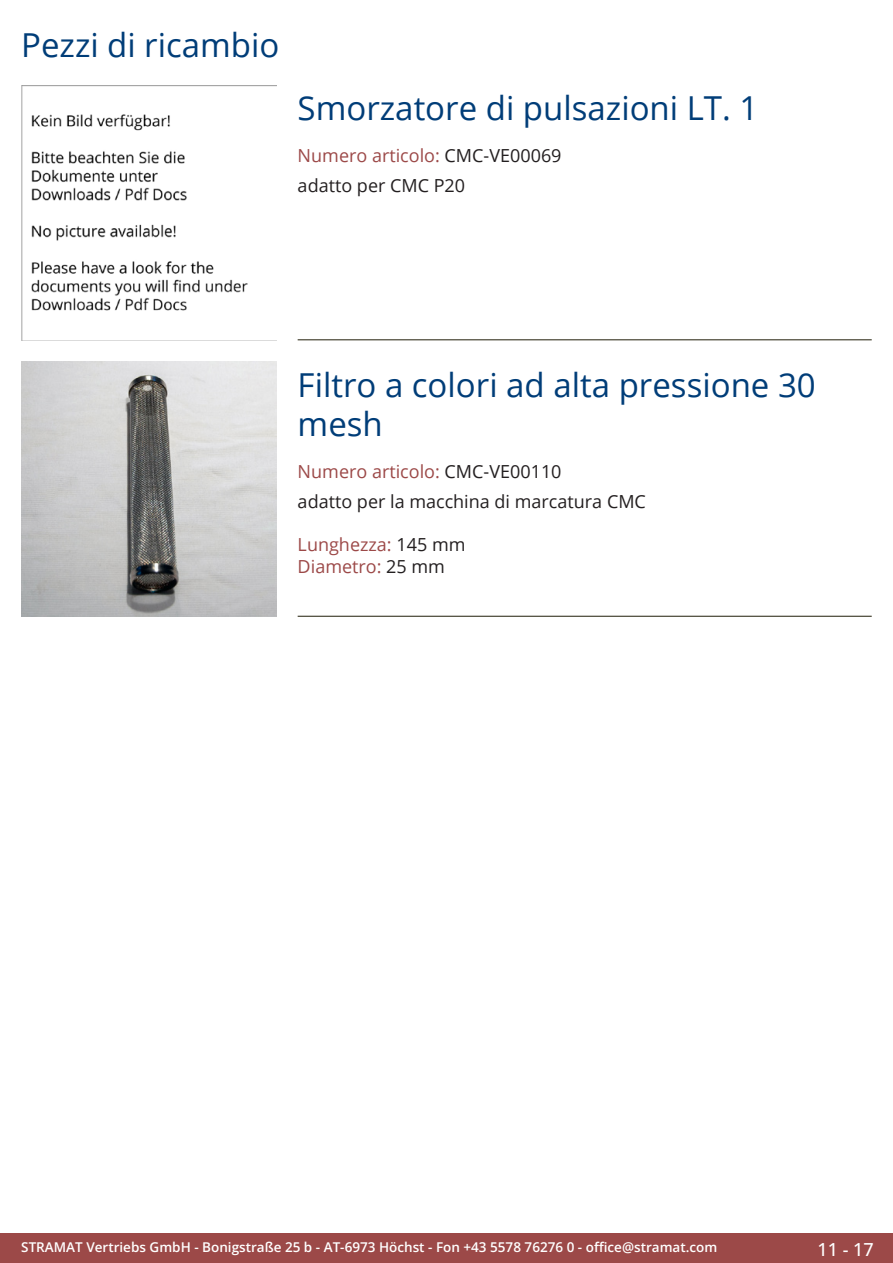
<style>
.page{position:relative;width:893px;height:1263px;background:#fff}
.page>*{position:absolute;margin:0;border:0;box-sizing:border-box;transform-origin:0 0}
.Produkttitel{font:33px/39.6px "Open Sans";color:#003d78}
.RastTitel{font:33px "Open Sans";color:#003d78}
.TechDaten_Überschrif{font:18px "Open Sans";color:#9c4948}
.Beschreibung_Text{font:18px "Open Sans";color:#231f20}
.Beschreibung_Text-2{font:18px/21.6px "Open Sans";color:#9c4948}
.t1{font:500 18px "Open Sans";color:#fff}
.t2{font:600 13.5px "Open Sans";color:#fff}
.s1{color:#231f20}
</style>
<div class="page">
<div style="left:0;top:1233px;width:893px;height:30px;background:#9c4948"></div>
<hr style="left:298px;top:340px;width:574px;height:1px;background:#201d08">
<hr style="left:298px;top:616px;width:574px;height:1px;background:#201d08">
<img style="left:21px;top:85px;width:255px;height:255px">
<img style="left:21px;top:361px;width:255px;height:256px">
<p class="RastTitel" style="left:21px;top:22px;width:260px">Pezzi di ricambio</p>
<p class="Produkttitel" style="left:298px;top:88px;width:462px">Smorzatore di pulsazioni LT. 1</p>
<p class="TechDaten_Überschrif" style="left:298px;top:143px;width:265px">Numero articolo: <span class="s1">CMC-VE00069</span></p>
<p class="Beschreibung_Text" style="left:298px;top:173px;width:169px">adatto per CMC P20</p>
<p class="Produkttitel" style="left:298px;top:364px;width:520px">Filtro a colori ad alta pressione 30 mesh</p>
<p class="TechDaten_Überschrif" style="left:298px;top:459px;width:265px">Numero articolo: <span class="s1">CMC-VE00110</span></p>
<p class="Beschreibung_Text" style="left:298px;top:489px;width:350px">adatto per la macchina di marcatura CMC</p>
<p class="Beschreibung_Text-2" style="left:298px;top:533px;width:169px">Lunghezza: <span class="s1">145 mm<br></span>Diametro: <span class="s1">25 mm</span></p>
<p class="t2" style="left:21px;top:1238px;width:698px">STRAMAT Vertriebs GmbH - Bonigstraße 25 b - AT-6973 Höchst - Fon +43 5578 76276 0 - office@stramat.com</p>
<h2 class="t1" style="left:817px;top:1237px;width:58px">11 - 17</h2>
</div>
